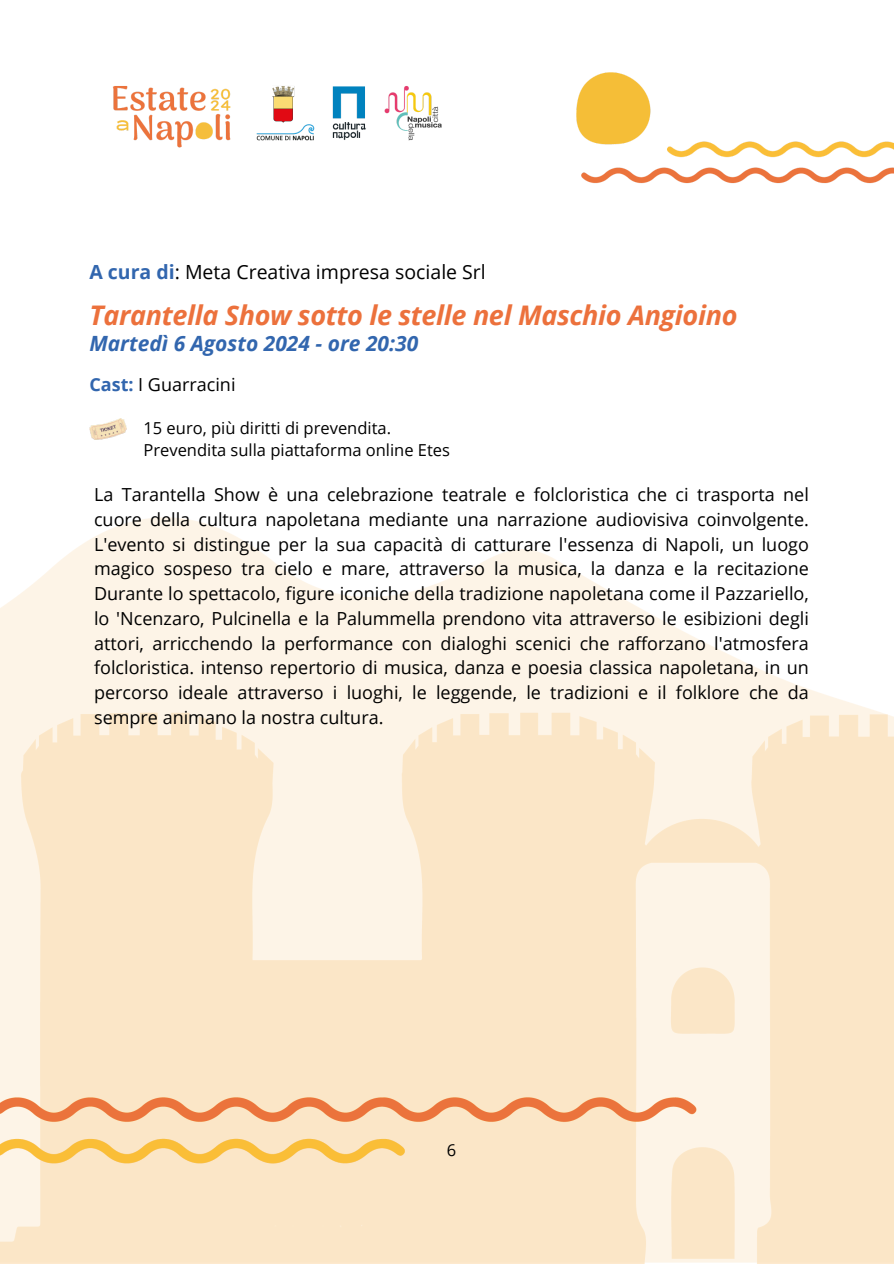
<style>
.page{position:relative;width:894px;height:1264px;background:#fff}
.page>*{position:absolute;margin:0;border:0;box-sizing:border-box;transform-origin:0 0}
.t1{font:italic 700 27px "Open Sans";letter-spacing:-.015em;color:#ec713c}
.t2{font:italic 700 21px "Open Sans";color:#3266ae}
.t3{font:19.5px "Open Sans";color:#000}
.t4{font:18px/24.8px "Open Sans";color:#000;text-align:justify}
.t5{font:16.5px "Open Sans";color:#000}
.s1{font-weight:700;color:#3266ae}
</style>
<div class="page">
<img style="left:0;top:72px;width:893px;height:1191px">
<img style="left:89px;top:418px;width:37px;height:22px">
<p class="t3" style="left:89px;top:258px;width:398px"><span class="s1">A cura di</span>: Meta Creativa impresa sociale Srl</p>
<p class="t1" style="left:89px;top:296px;width:649px">Tarantella Show sotto le stelle nel Maschio Angioino</p>
<p class="t2" style="left:89px;top:328px;width:330px">Martedì 6 Agosto 2024 - ore 20:30</p>
<p class="t4" style="left:89px;top:372px;width:148px"><span class="s1">Cast:</span> I Guarracini</p>
<h1 class="t5" style="left:143px;top:416px;width:249px">15 euro, più diritti di prevendita.</h1>
<h2 class="t5" style="left:143px;top:438px;width:308px">Prevendita sulla piattaforma online Etes</h2>
<p class="t4" style="left:94px;top:482px;width:716px">La Tarantella Show è una celebrazione teatrale e folcloristica che ci trasporta nel cuore della cultura napoletana mediante una narrazione audiovisiva coinvolgente.<br>L'evento si distingue per la sua capacità di catturare l'essenza di Napoli, un luogo magico sospeso tra cielo e mare, attraverso la musica, la danza e la recitazione Durante lo spettacolo, figure iconiche della tradizione napoletana come il Pazzariello, lo 'Ncenzaro, Pulcinella e la Palummella prendono vita attraverso le esibizioni degli attori, arricchendo la performance con dialoghi scenici che rafforzano l'atmosfera folcloristica. intenso repertorio di musica, danza e poesia classica napoletana, in un percorso ideale attraverso i luoghi, le leggende, le tradizioni e il folklore che da sempre animano la nostra cultura.</p>
<p class="t5" style="left:446px;top:1138px;width:11px">6</p>
</div>
